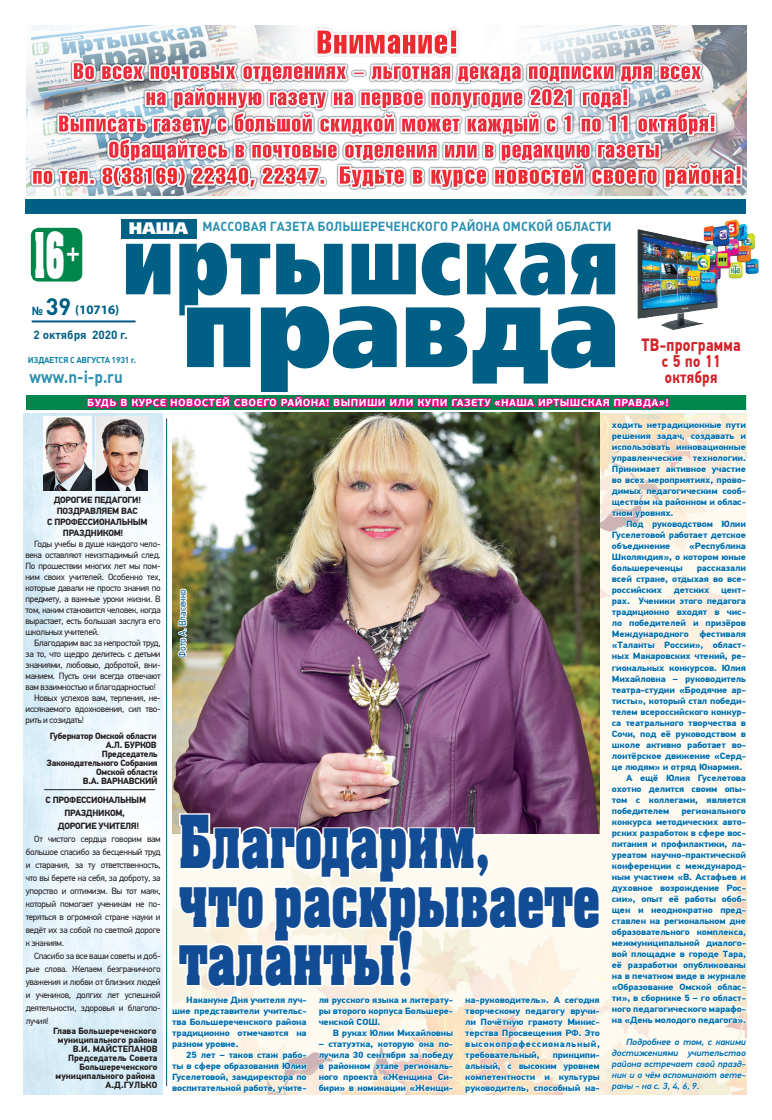
<style>
.page{position:relative;width:772px;height:1120px;background:#fff}
.page>*{position:absolute;margin:0;border:0;box-sizing:border-box;transform-origin:0 0}
.Основной_текст{font:113.7px "Free Set Extra CTT";color:#005f85;scale:.94 1}
.Основной_текст-2{font:96.4px "Free Set Extra CTT";letter-spacing:.02em;color:#005f85;scale:.77 1}
.Основной_текст-3{font:700 62px "AG Aalen";letter-spacing:.02em;color:#124c95;scale:.7 1}
.Основной_текст-4{font:700 53.5px "AG Aalen";color:#fff;scale:.5 1}
.Основной_текст-5{font:24.9px "Futuris Extra C Bold";color:#fff;scale:.86 1}
.t1{font:700 23.4px "Plumb";color:#005f85}
.Основной_текст-6{font:700 17.8px "PF Din Text Pro";letter-spacing:.02em;color:#d1232a;scale:.83 1}
.Обычный{font:700 17px "Plumb";color:#2b90b1;scale:.9 1}
.Основной_текст-7{font:700 16.9px "PF Din Text Pro";letter-spacing:.02em;color:#d1232a;scale:.83 1}
.Основной_текст-8{font:16.5px "Free Set Extra CTT";color:#fff}
.t2{font:700 13px "Plumb";color:#2b90b1;scale:.96 1}
.t3{font:700 13px "Myriad Pro";color:#005f85}
.t4{font:700 11.7px "Plumb";color:#005f85}
.t5{font:700 10px "PF Beau Sans Pro";color:#fff}
.Обычный-2{font:10px "PF Din Text Pro";color:#00598a;scale:.92 1}
.Основной_текст-9{font:700 9px/11px "PF Din Text Pro";letter-spacing:-.015em;color:#006fab;text-align:justify;scale:1.09 1}
.Основной_текст-10{font:9px/11px "PF Din Text Pro";letter-spacing:-.03em;color:#231f20;text-align:justify}
.Основной_текст-11{font:700 9px/11px "PF Din Text Pro";letter-spacing:-.03em;color:#231f20}
.Основной_текст-12{font:700 9px/9px "PF Din Text Pro";color:#231f20;text-align:right}
.Основной_текст-13{font:italic 500 9px/11px "PF Din Text Pro";letter-spacing:-.015em;color:#006fab;text-align:justify;scale:1.09 1}
.t6{font:700 8.4px "Plumb";letter-spacing:-.025em;color:#0d82a6}
.s1{font-size:11.7px}
</style>
<div class="page">
<img style="left:23px;top:414px;width:140px;height:680px">
<div style="left:25px;top:394px;width:721px;height:16px;background:#00864b"></div>
<div style="left:25px;top:394px;width:721px;height:17px;border:1px solid #fff"></div>
<div style="left:25px;top:199px;width:720px;height:14px;background:#005f85"></div>
<hr style="left:32px;top:320px;width:103px;height:2px;background:#00598a">
<div style="left:31px;top:228px;width:51px;height:53px;background:#00864b;border-radius:8px"></div>
<div style="left:33px;top:238px;width:32px;height:42px;background:#00864b"></div>
<img style="left:745px;top:224px;width:14px;height:50px">
<hr style="left:44px;top:789px;width:111px;height:1px;background:#231f20">
<img style="left:44px;top:417px;width:41px;height:74px">
<img style="left:27px;top:26px;width:719px;height:169px">
<img style="left:85px;top:146px;width:660px;height:947px">
<p class="Основной_текст-8" style="left:129px;top:219px;width:61px">НАША</p>
<p class="t2" style="left:202px;top:219px;width:427px">МАССОВАЯ ГАЗЕТА БОЛЬШЕРЕЧЕНСКОГО РАЙОНА ОМСКОЙ ОБЛАСТИ</p>
<p class="Основной_текст-2" style="left:122px;top:205px;width:646px">иртышская</p>
<p class="t4" style="left:34px;top:328px;width:95px">2 октября 2020 г.</p>
<p class="Основной_текст-4" style="left:34px;top:219px;width:62px">16</p>
<p class="Основной_текст-5" style="left:66px;top:241px;width:18px">+</p>
<p class="t1" style="left:32px;top:293px;width:41px"><span class="s1">№</span> 39</p>
<p class="t3" style="left:75px;top:301px;width:46px">(10716)</p>
<p class="Основной_текст" style="left:181px;top:262px;width:466px">правда</p>
<p class="t6" style="left:28px;top:355px;width:110px">ИЗДАЕТСЯ С АВГУСТА 1931 г.</p>
<p class="Обычный" style="left:30px;top:368px;width:105px">www.n-i-p.ru</p>
<p class="Основной_текст-6" style="left:641px;top:334px;width:121px">ТВ-программа</p>
<p class="Основной_текст-7" style="left:661px;top:351px;width:72px">с 5 по 11</p>
<p class="Основной_текст-7" style="left:664px;top:367px;width:65px">октября</p>
<p class="t5" style="left:87px;top:396px;width:582px">БУДЬ В КУРСЕ НОВОСТЕЙ СВОЕГО РАЙОНА! ВЫПИШИ ИЛИ КУПИ ГАЗЕТУ «НАША ИРТЫШСКАЯ ПРАВДА»!</p>
<p class="Основной_текст-11" style="left:54px;top:495px;width:89px">ДОРОГИЕ ПЕДАГОГИ!</p>
<p class="Основной_текст-11" style="left:57px;top:506px;width:82px">ПОЗДРАВЛЯЕМ ВАС</p>
<p class="Основной_текст-11" style="left:63px;top:517px;width:86px;text-indent:-16px">С ПРОФЕССИОНАЛЬНЫМ<br>ПРАЗДНИКОМ!</p>
<p class="Основной_текст-10" style="left:26px;top:539px;width:136px;text-indent:9px">Годы учебы в душе каждого чело&shy;века оставляют неизгладимый след.<br>По прошествии многих лет мы пом&shy;ним своих учителей. Особенно тех, которые давали не просто знания по предмету, а важные уроки жизни. В том, каким становится человек, когда вырастает, есть большая заслуга его школьных учителей.</p>
<p class="Основной_текст-10" style="left:26px;top:638px;width:136px;text-indent:9px">Благодарим вас за непростой труд, за то, что щедро делитесь с детьми знаниями, любовью, добротой, вни&shy;манием. Пусть они всегда отвечают вам взаимностью и благодарностью!</p>
<p class="Основной_текст-10" style="left:26px;top:693px;width:136px;text-indent:9px">Новых успехов вам, терпения, не&shy;иссякаемого вдохновения, сил тво&shy;рить и созидать!</p>
<p class="Основной_текст-11" style="left:50px;top:731px;width:108px">Губернатор Омской области</p>
<p class="Основной_текст-11" style="left:106px;top:740px;width:52px">А.Л. БУРКОВ</p>
<p class="Основной_текст-11" style="left:102px;top:749px;width:57px">Председатель</p>
<p class="Основной_текст-11" style="left:47px;top:758px;width:112px">Законодательного Собрания</p>
<p class="Основной_текст-11" style="left:96px;top:767px;width:63px">Омской области</p>
<p class="Основной_текст-11" style="left:83px;top:776px;width:76px">В.А. ВАРНАВСКИЙ</p>
<p class="Основной_текст-11" style="left:45px;top:794px;width:102px">С ПРОФЕССИОНАЛЬНЫМ</p>
<p class="Основной_текст-11" style="left:64px;top:807px;width:62px">ПРАЗДНИКОМ,</p>
<p class="Основной_текст-11" style="left:58px;top:820px;width:83px">ДОРОГИЕ УЧИТЕЛЯ!</p>
<p class="Основной_текст-10" style="left:26px;top:832px;width:136px;line-height:13px;text-indent:9px">От чистого сердца говорим вам большое спасибо за бесценный труд и старания, за ту ответственность, что вы берете на себя, за доброту, за упорство и оптимизм. Вы тот маяк, который помогает ученикам не по&shy;теряться в огромной стране науки и ведёт их за собой по светлой дороге к знаниям.</p>
<p class="Основной_текст-10" style="left:26px;top:949px;width:136px;line-height:13px;text-indent:9px">Спасибо за все ваши советы и доб&shy;рые слова. Желаем безграничного уважения и любви от близких людей и учеников, долгих лет успешной деятельности, здоровья и благопо&shy;лучия!</p>
<p class="Основной_текст-12" style="left:53px;top:1026px;width:105px">Глава Большереченского</p>
<p class="Основной_текст-12" style="left:58px;top:1035px;width:101px">муниципального района</p>
<p class="Основной_текст-12" style="left:73px;top:1044px;width:86px">В.И. МАЙСТЕПАНОВ</p>
<p class="Основной_текст-12" style="left:68px;top:1053px;width:91px">Председатель Совета</p>
<p class="Основной_текст-12" style="left:79px;top:1062px;width:79px">Большереченского</p>
<p class="Основной_текст-12" style="left:56px;top:1071px;width:103px">муниципального района<br>А.Д.ГУЛЬКО</p>
<p class="Обычный-2" style="left:176px;top:657px;width:76px;rotate:-90deg">Фото А. Власенко</p>
<p class="Основной_текст-3" style="left:179px;top:800px;width:446px">Благодарим,</p>
<p class="Основной_текст-3" style="left:179px;top:859px;width:602px">что раскрываете</p>
<p class="Основной_текст-3" style="left:179px;top:917px;width:338px">таланты!</p>
<p class="Основной_текст-9" style="left:172px;top:994px;width:125px;text-indent:14px">Накануне Дня учителя луч&shy;шие представители учительс&shy;тва Большереченского района традиционно отмечаются на разном уровне.</p>
<p class="Основной_текст-9" style="left:172px;top:1049px;width:125px;text-indent:14px">25 лет – таков стаж рабо&shy;ты в сфере образования Юлии Гуселетовой, замдиректора по воспитательной работе, учите-</p>
<p class="Основной_текст-9" style="left:318px;top:994px;width:125px">ля русского языка и литерату&shy;ры второго корпуса Большере&shy;ченской СОШ.</p>
<p class="Основной_текст-9" style="left:332px;top:1027px;width:112px">В руках Юлии Михайловны</p>
<p class="Основной_текст-9" style="left:318px;top:1038px;width:125px">– статуэтка, которую она по&shy;лучила 30 сентября за победу в районном этапе региональ&shy;ного проекта «Женщина Си&shy;бири» в номинации «Женщи-</p>
<p class="Основной_текст-9" style="left:465px;top:994px;width:125px">на-руководитель». А сегодня творческому педагогу вручи&shy;ли Почётную грамоту Минис&shy;терства Просвещения РФ. Это высокопрофессиональный, требовательный,</p>
<p class="Основной_текст-9" style="left:465px;top:1049px;width:125px;text-indent:87px">принципи&shy;альный, с высоким уровнем компетентности и культуры руководитель, способный на-</p>
<p class="Основной_текст-9" style="left:611px;top:420px;width:124px">ходить нетрадиционные пути решения задач, создавать и использовать инновационные управленческие технологии.<br>Принимает активное участие во всех мероприятиях, прово&shy;димых педагогическим сооб&shy;ществом на районном и облас&shy;тном уровнях.</p>
<p class="Основной_текст-9" style="left:611px;top:519px;width:124px;text-indent:14px">Под руководством Юлии Гуселетовой работает детское объединение</p>
<p class="Основной_текст-9" style="left:611px;top:541px;width:124px;text-indent:77px">«Республика Школяндия», о котором юные большереченцы</p>
<p class="Основной_текст-9" style="left:611px;top:563px;width:124px;text-indent:85px">рассказали всей стране, отдыхая во все&shy;российских</p>
<p class="Основной_текст-9" style="left:611px;top:585px;width:124px;text-indent:109px">цент&shy;рах. Ученики этого педагога традиционно входят в чис&shy;ло победителей и призёров Международного фестиваля «Таланты России», област&shy;ных Макаровских чтений, ре&shy;гиональных конкурсов. Юлия Михайловна – руководитель театра-студии «Бродячие ар&shy;тисты», который стал победи&shy;телем всероссийского конкур&shy;са театрального творчества в Сочи, под её руководством в школе активно работает во&shy;лонтёрское движение «Серд&shy;це людям» и отряд Юнармия.</p>
<p class="Основной_текст-9" style="left:611px;top:772px;width:124px;text-indent:14px">А ещё Юлия Гуселетова охотно делится своим опы&shy;том с коллегами, является победителем</p>
<p class="Основной_текст-9" style="left:673px;top:585px;width:34px">детских</p>
<p class="Основной_текст-9" style="left:611px;top:805px;width:124px;text-indent:69px">регионального конкурса методических авто&shy;рских разработок в сфере вос&shy;питания и профилактики, ла&shy;уреатом научно-практической конференции с международ&shy;ным участием «В. Астафьев и духовное возрождение Рос&shy;сии», опыт её работы обоб&shy;щен и неоднократно пред&shy;ставлен на региональном дне образовательного комплекса, межмуниципальной диалого&shy;вой площадке в городе Тара, её разработки опубликованы на в печатном виде в журнале «Образование Омской облас&shy;ти», в сборнике 5 – го област&shy;ного педагогического марафо&shy;на «День молодого педагога».</p>
<p class="Основной_текст-13" style="left:611px;top:1036px;width:124px;text-indent:14px">Подробнее о том, с какими достижениями учительство района встречает свой празд&shy;ник и о чём вспоминают вете&shy;раны - на с. 3, 4, 6, 9.</p>
</div>
